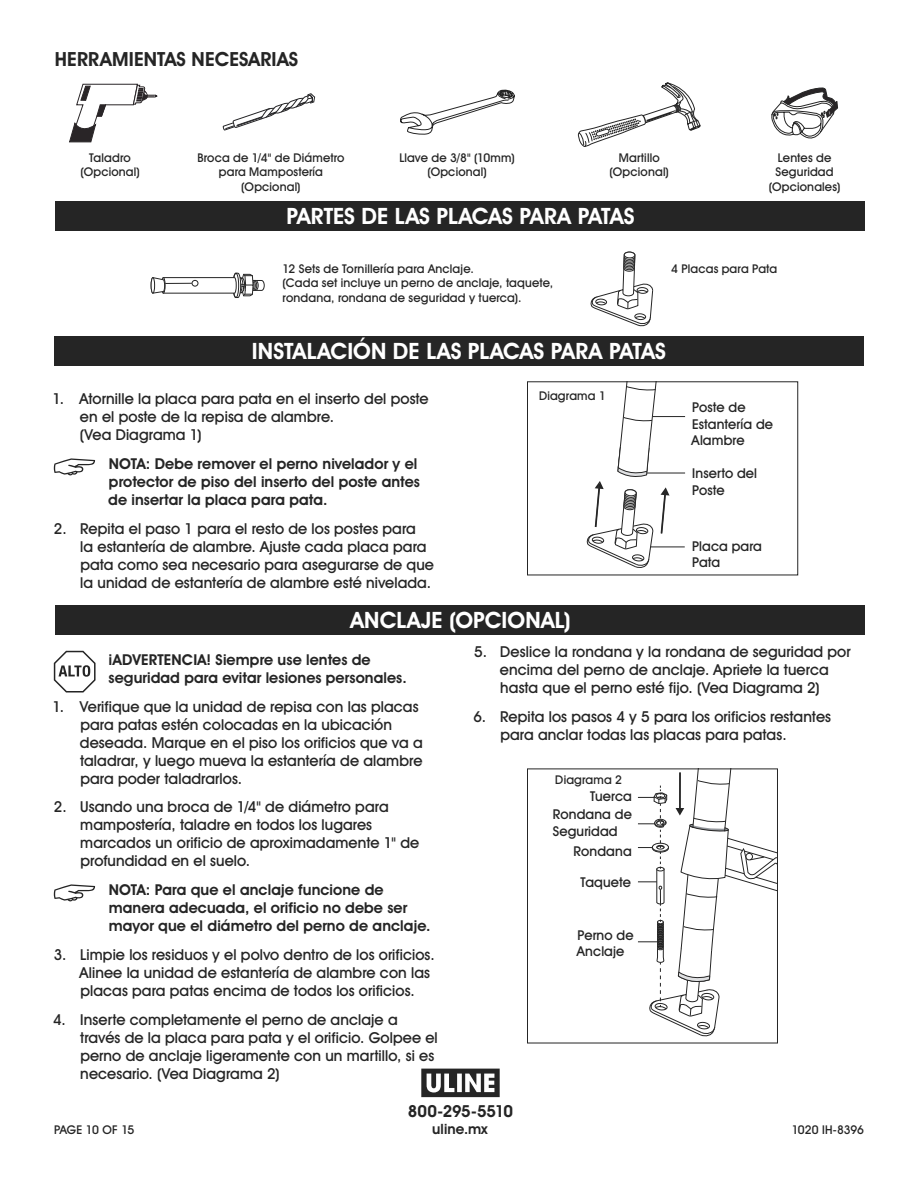
<style>
.page{position:relative;width:918px;height:1188px;background:#fff}
.page>*{position:absolute;margin:0;border:0;box-sizing:border-box;transform-origin:0 0}
.t1{font:700 22.5px "Uline Two Knine";letter-spacing:.005em;color:#fff}
.t2{font:700 19.5px "Uline Two Knine";letter-spacing:.005em;color:#252525}
.t3{font:700 16.5px "Uline Two Knine";letter-spacing:-.015em;color:#252525}
.t4{font:15px/18px "Uline Two Knine";letter-spacing:.005em;color:#252525}
.t5{font:700 15px/18px "Uline Two Knine";letter-spacing:.005em;color:#252525}
.t6{font:700 14.25px "Uline Two Knine";letter-spacing:.01em;color:#252525}
.t7{font:13.5px/16.2px "Uline Two Knine";letter-spacing:.01em;color:#252525}
.t8{font:12px/14.4px "Uline Two Knine";letter-spacing:.015em;color:#252525;text-align:center}
.t9{font:12px "Uline Two Knine";letter-spacing:-.01em;color:#252525}
.t10{font:12px "Uline Two Knine";letter-spacing:-.02em;color:#252525}
</style>
<div class="page">
<svg style="left:54px;top:458px;width:41px;height:17px"></svg>
<div style="left:54px;top:336px;width:810px;height:30px;background:#252525"></div>
<div style="left:56px;top:201px;width:810px;height:30px;background:#252525"></div>
<svg style="left:151px;top:273px;width:114px;height:25px"></svg>
<svg style="left:590px;top:252px;width:63px;height:75px"></svg>
<div style="left:624px;top:265px;width:11px;height:6px;border:1px solid #252525;border-radius:50%"></div>
<div style="left:624px;top:264px;width:11px;height:6px;border:1px solid #252525;border-radius:50%"></div>
<div style="left:624px;top:262px;width:11px;height:6px;border:1px solid #252525;border-radius:50%"></div>
<div style="left:624px;top:261px;width:11px;height:6px;border:1px solid #252525;border-radius:50%"></div>
<div style="left:624px;top:259px;width:11px;height:7px;border:1px solid #252525;border-radius:50%"></div>
<div style="left:624px;top:258px;width:11px;height:6px;border:1px solid #252525;border-radius:50%"></div>
<div style="left:624px;top:256px;width:11px;height:7px;border:1px solid #252525;border-radius:50%"></div>
<div style="left:624px;top:255px;width:11px;height:6px;border:1px solid #252525;border-radius:50%"></div>
<div style="left:624px;top:253px;width:11px;height:7px;border:1px solid #252525;border-radius:50%"></div>
<div style="left:624px;top:252px;width:11px;height:6px;background:#fff;border-radius:50%"></div>
<div style="left:624px;top:252px;width:11px;height:6px;border:1px solid #252525;border-radius:50%"></div>
<svg style="left:400px;top:89px;width:115px;height:46px"></svg>
<svg style="left:223px;top:93px;width:92px;height:38px"></svg>
<svg style="left:578px;top:82px;width:123px;height:65px"></svg>
<svg style="left:771px;top:87px;width:67px;height:52px"></svg>
<svg style="left:69px;top:84px;width:88px;height:58px"></svg>
<svg style="left:54px;top:651px;width:42px;height:42px"></svg>
<svg style="left:54px;top:884px;width:41px;height:17px"></svg>
<div style="left:56px;top:605px;width:810px;height:30px;background:#252525"></div>
<svg style="left:638px;top:771px;width:138px;height:266px"></svg>
<div style="left:527px;top:769px;width:251px;height:274px;border:1px solid #252525"></div>
<svg style="left:587px;top:383px;width:99px;height:185px"></svg>
<div style="left:527px;top:381px;width:271px;height:194px;border:1px solid #252525"></div>
<svg style="left:421px;top:1069px;width:79px;height:28px"></svg>
<h2 class="t2" style="left:55px;top:47px;width:245px">HERRAMIENTAS NECESARIAS</h2>
<p class="t8" style="left:80px;top:150px;width:61px">Taladro (Opcional)</p>
<p class="t8" style="left:197px;top:150px;width:149px">Broca de 1/4" de Diámetro para Mampostería (Opcional)</p>
<p class="t8" style="left:399px;top:150px;width:117px">Llave de 3/8" (10mm) (Opcional)</p>
<p class="t8" style="left:610px;top:150px;width:61px">Martillo (Opcional)</p>
<p class="t8" style="left:769px;top:150px;width:73px">Lentes de<br>Seguridad (Opcionales)</p>
<h1 class="t1" style="left:286px;top:203px;width:349px">PARTES DE LAS PLACAS PARA PATAS</h1>
<p class="t8" style="left:283px;top:261px;width:193px">12 Sets de Tornillería para Anclaje.</p>
<p class="t8" style="left:671px;top:261px;width:108px">4 Placas para Pata</p>
<p class="t8" style="left:283px;top:276px;width:272px;text-align:left">(Cada set incluye un perno de anclaje, taquete, rondana, rondana de seguridad y tuerca).</p>
<h1 class="t1" style="left:252px;top:338px;width:416px">INSTALACIÓN DE LAS PLACAS PARA PATAS</h1>
<p class="t4" style="left:80px;top:390px;width:350px;text-indent:-27px">1. Atornille la placa para pata en el inserto del poste en el poste de la repisa de alambre.<br>(Vea Diagrama 1)</p>
<p class="t5" style="left:108px;top:455px;width:313px">NOTA: Debe remover el perno nivelador y el protector de piso del inserto del poste antes de insertar la placa para pata.</p>
<p class="t4" style="left:80px;top:519px;width:355px;text-indent:-26px">2. Repita el paso 1 para el resto de los postes para<br>la estantería de alambre. Ajuste cada placa para pata como sea necesario para asegurarse de que la unidad de estantería de alambre esté nivelada.</p>
<p class="t8" style="left:539px;top:389px;width:68px">Diagrama 1</p>
<h1 class="t1" style="left:350px;top:606px;width:222px">ANCLAJE (OPCIONAL)</h1>
<p class="t7" style="left:692px;top:399px;width:83px">Poste de<br>Estantería de<br>Alambre</p>
<p class="t7" style="left:692px;top:465px;width:66px">Inserto del<br>Poste</p>
<p class="t7" style="left:692px;top:537px;width:71px">Placa para<br>Pata</p>
<p class="t5" style="left:108px;top:650px;width:300px">¡ADVERTENCIA! Siempre use lentes de seguridad para evitar lesiones personales.</p>
<p class="t4" style="left:80px;top:697px;width:344px;text-indent:-27px">1. Verifique que la unidad de repisa con las placas para patas estén colocadas en la ubicación deseada. Marque en el piso los orificios que va a taladrar, y luego mueva la estantería de alambre para poder taladrarlos.</p>
<p class="t4" style="left:80px;top:798px;width:341px;text-indent:-26px">2. Usando una broca de 1/4" de diámetro para mampostería, taladre en todos los lugares marcados un orificio de aproximadamente 1" de profundidad en el suelo.</p>
<p class="t5" style="left:109px;top:881px;width:323px">NOTA: Para que el anclaje funcione de manera adecuada, el orificio no debe ser mayor que el diámetro del perno de anclaje.</p>
<p class="t4" style="left:80px;top:945px;width:357px;text-indent:-26px">3. Limpie los residuos y el polvo dentro de los orificios.<br>Alinee la unidad de estantería de alambre con las placas para patas encima de todos los orificios.</p>
<p class="t4" style="left:80px;top:1010px;width:359px;text-indent:-27px">4. Inserte completamente el perno de anclaje a través de la placa para pata y el orificio. Golpee el perno de anclaje ligeramente con un martillo, si es necesario. (Vea Diagrama 2)</p>
<p class="t4" style="left:474px;top:643px;width:378px;text-align:center">5. Deslice la rondana y la rondana de seguridad por encima del perno de anclaje. Apriete la tuerca<br>hasta que el perno esté fijo. (Vea Diagrama 2)</p>
<p class="t4" style="left:500px;top:707px;width:332px;text-indent:-27px">6. Repita los pasos 4 y 5 para los orificios restantes para anclar todas las placas para patas.</p>
<p class="t8" style="left:555px;top:772px;width:68px">Diagrama 2</p>
<p class="t7" style="left:590px;top:788px;width:43px">Tuerca</p>
<p class="t7" style="left:553px;top:806px;width:81px">Rondana de<br>Seguridad</p>
<p class="t7" style="left:581px;top:874px;width:52px">Taquete</p>
<p class="t7" style="left:574px;top:842px;width:60px">Rondana</p>
<p class="t7" style="left:577px;top:926px;width:58px">Perno de<br>Anclaje</p>
<p class="t3" style="left:408px;top:1102px;width:107px">800-295-5510</p>
<p class="t6" style="left:432px;top:1120px;width:57px">uline.mx</p>
<p class="t10" style="left:54px;top:1122px;width:82px">PAGE 10 OF 15</p>
<p class="t9" style="left:792px;top:1122px;width:74px">1020 IH-8396</p>
</div>
